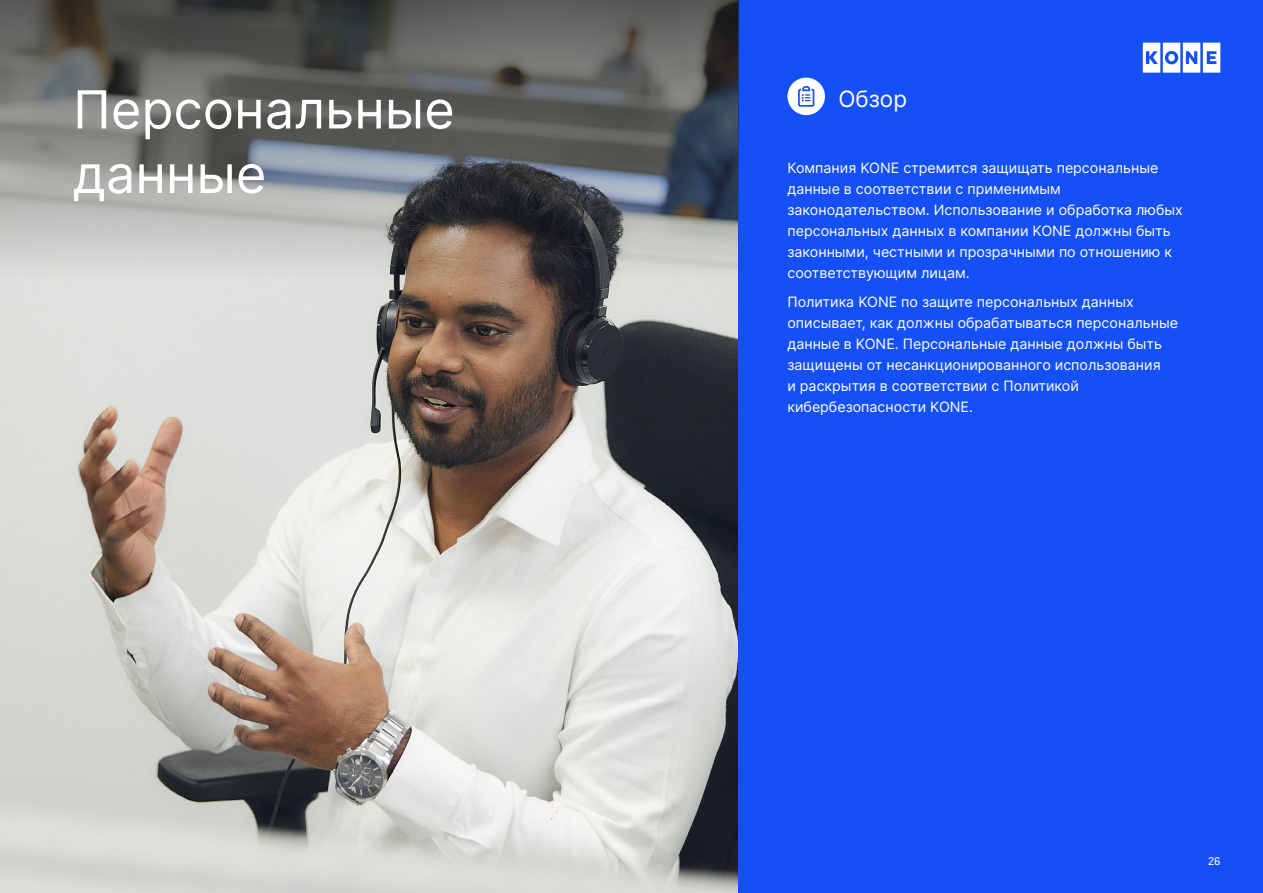
<style>
.page{position:relative;width:1263px;height:893px;background:#fff}
.page>*{position:absolute;margin:0;border:0;box-sizing:border-box;transform-origin:0 0}
.t1{font:52.5px/64.5px "Inter";color:#fff}
.t2{font:22.5px "Inter";color:#fff}
.t3{font:14.25px/21px "Inter";color:#fff}
.t4{font:12px "KONE Information";color:#fff}
</style>
<div class="page">
<img style="left:0;top:281px;width:738px;height:612px">
<div style="left:738px;top:0;width:525px;height:893px;background:#1450f5"></div>
<svg style="left:0;top:0;width:738px;height:281px;background:#737573"></svg>
<svg style="left:1143px;top:43px;width:77px;height:30px"></svg>
<div style="left:787px;top:78px;width:38px;height:37px;background:#fff;border-radius:50%"></div>
<svg style="left:798px;top:86px;width:16px;height:21px"></svg>
<h1 class="t1" style="left:73px;top:76px;width:383px">Персональные данные</h1>
<h2 class="t2" style="left:838px;top:83px;width:70px">Обзор</h2>
<p class="t3" style="left:787px;top:157px;width:397px">Компания KONE стремится защищать персональные данные в соответствии с применимым законодательством. Использование и обработка любых персональных данных в компании KONE должны быть законными, честными и прозрачными по отношению к соответствующим лицам.</p>
<p class="t3" style="left:787px;top:291px;width:392px">Политика KONE по защите персональных данных описывает, как должны обрабатываться персональные данные в KONE. Персональные данные должны быть защищены от несанкционированного использования<br>и раскрытия в соответствии с Политикой кибербезопасности KONE.</p>
<p class="t4" style="left:1208px;top:853px;width:14px">26</p>
</div>
